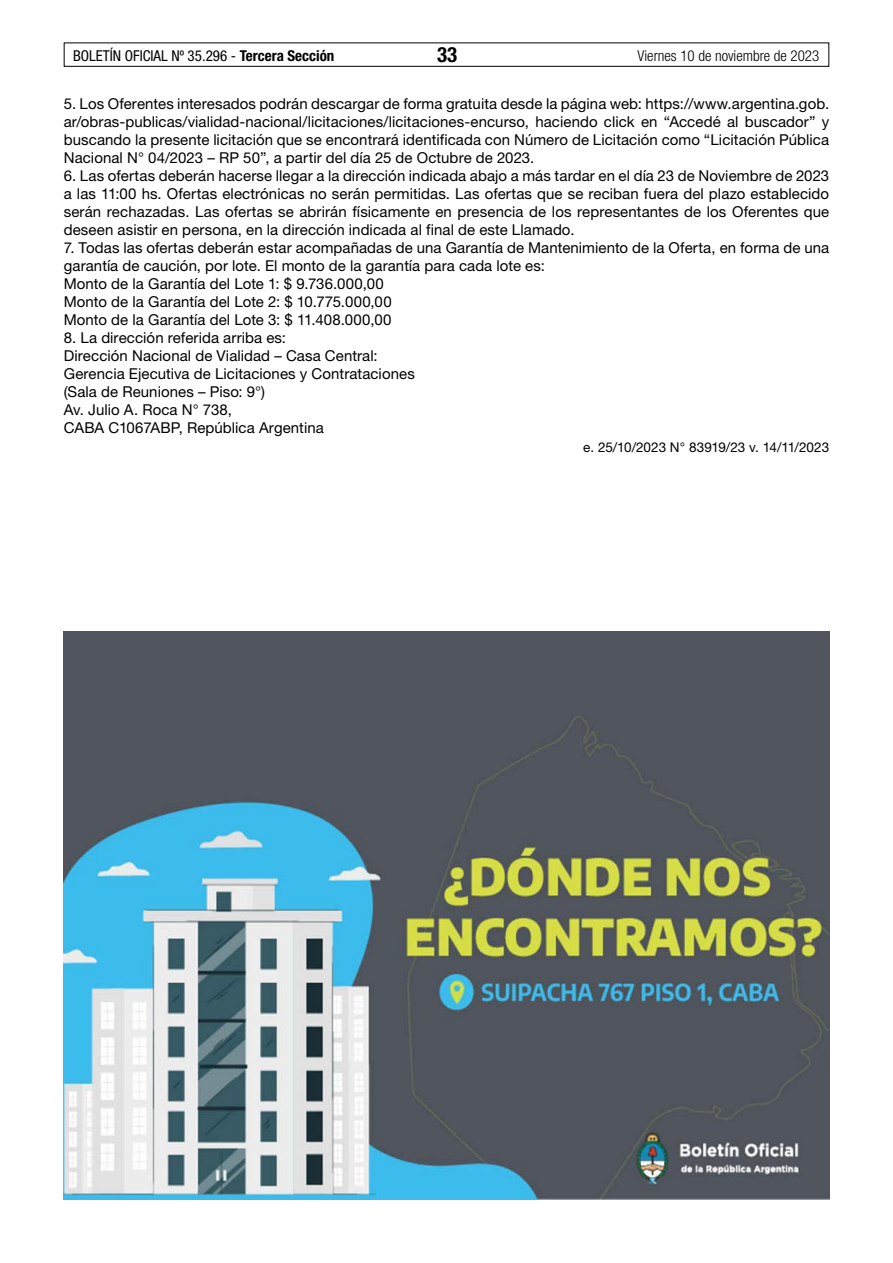
<style>
.page{position:relative;width:893px;height:1263px;background:#fff}
.page>*{position:absolute;margin:0;border:0;box-sizing:border-box;transform-origin:0 0}
.t1{font:700 condensed 21px "Helvetica Neue LT Std";color:#000}
.t2{font:15px/18px "Helvetica Neue LT Std";letter-spacing:.005em;color:#000;text-align:justify}
.t3{font:condensed 15px "Helvetica Neue LT Std";color:#000}
.t4{font:300 condensed 15px "Helvetica Neue LT Std";color:#000}
.t5{font:13.5px "Helvetica Neue LT Std";letter-spacing:-.005em;color:#000}
.s1{font-weight:700}
</style>
<div class="page">
<div style="left:64px;top:43px;width:765px;height:24px;border:1px solid #000"></div>
<img style="left:64px;top:631px;width:765px;height:568px">
<p class="t3" style="left:73px;top:47px;width:263px">BOLETÍN OFICIAL Nº 35.296 - <span class="s1">Tercera Sección</span></p>
<h1 class="t1" style="left:437px;top:42px;width:22px">33</h1>
<p class="t4" style="left:638px;top:47px;width:183px">Viernes 10 de noviembre de 2023</p>
<p class="t2" style="left:64px;top:94px;width:767px">5. Los Oferentes interesados podrán descargar de forma gratuita desde la página web: https://www.argentina.gob. ar/obras-publicas/vialidad-nacional/licitaciones/licitaciones-encurso, haciendo click en “Accedé al buscador” y buscando la presente licitación que se encontrará identificada con Número de Licitación como “Licitación Pública Nacional N° 04/2023 – RP 50”, a partir del día 25 de Octubre de 2023.</p>
<p class="t2" style="left:64px;top:166px;width:767px">6. Las ofertas deberán hacerse llegar a la dirección indicada abajo a más tardar en el día 23 de Noviembre de 2023 a las 11:00 hs. Ofertas electrónicas no serán permitidas. Las ofertas que se reciban fuera del plazo establecido serán rechazadas. Las ofertas se abrirán físicamente en presencia de los representantes de los Oferentes que deseen asistir en persona, en la dirección indicada al final de este Llamado.</p>
<p class="t2" style="left:64px;top:238px;width:767px;text-align:left">7. Todas las ofertas deberán estar acompañadas de una Garantía de Mantenimiento de la Oferta, en forma de una garantía de caución, por lote. El monto de la garantía para cada lote es:<br>Monto de la Garantía del Lote 1: $ 9.736.000,00<br>Monto de la Garantía del Lote 2: $ 10.775.000,00<br>Monto de la Garantía del Lote 3: $ 11.408.000,00</p>
<p class="t2" style="left:64px;top:328px;width:353px;text-align:left">8. La dirección referida arriba es:<br>Dirección Nacional de Vialidad – Casa Central:<br>Gerencia Ejecutiva de Licitaciones y Contrataciones (Sala de Reuniones – Piso: 9°)<br>Av. Julio A. Roca N° 738,<br>CABA C1067ABP, República Argentina</p>
<p class="t5" style="left:583px;top:439px;width:247px">e. 25/10/2023 N° 83919/23 v. 14/11/2023</p>
</div>
